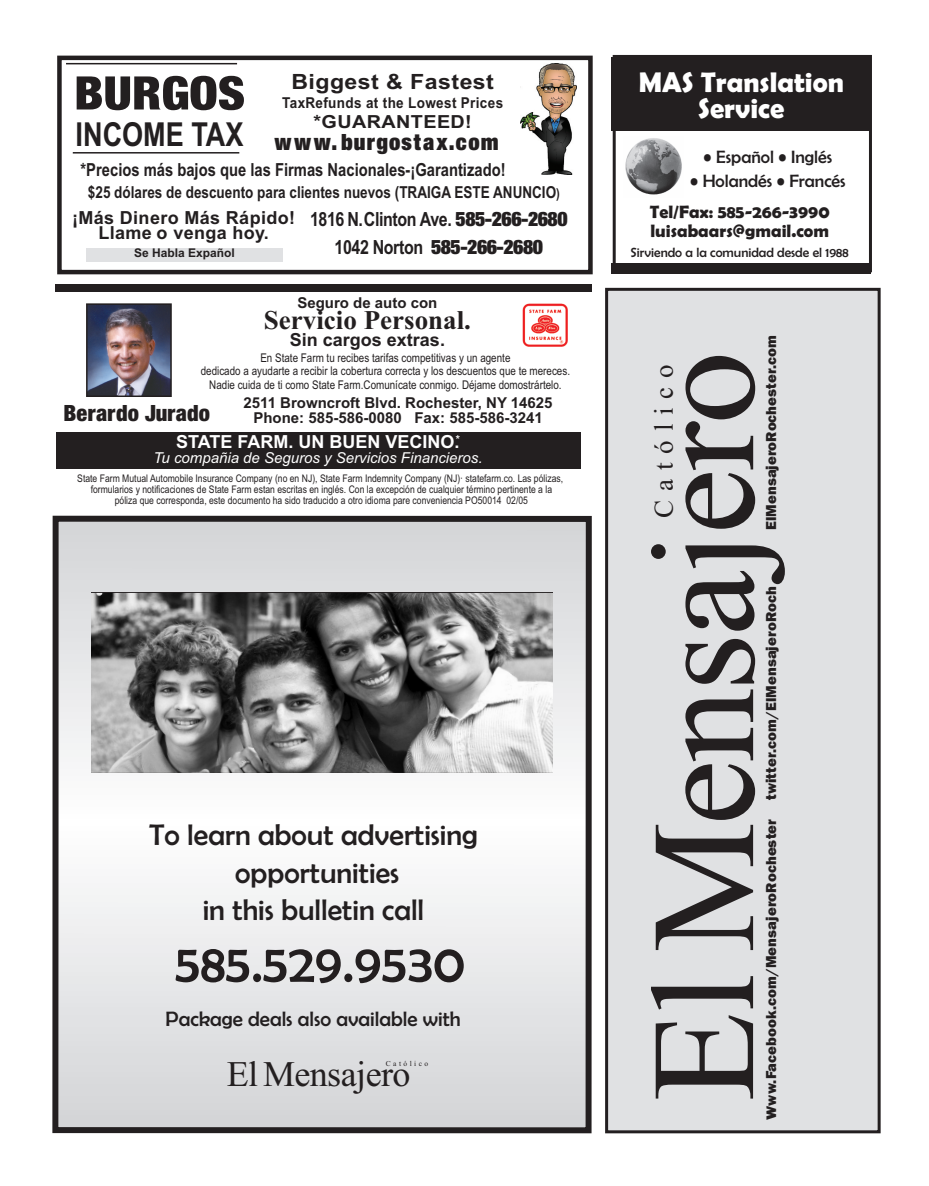
<style>
.page{position:relative;width:929px;height:1186px;background:#fff}
.page>*{position:absolute;margin:0;border:0;box-sizing:border-box;transform-origin:0 0}
.t1{font:147px "Times New Roman";letter-spacing:-.015em;color:#231f20}
.t2{font:54px "Berlin Sans FB";color:#231f20}
.t3{font:49.5px "Sans Black Condensed DTC";color:#231f20;scale:1.1 1}
.t4{font:36px "Times New Roman";letter-spacing:-.015em;color:#231f20}
.t5{font:700 33px "Arial Narrow";color:#231f20}
.t6{font:30px/37.5px "Berlin Sans FB";color:#231f20;text-align:center}
.t7{font:700 28.5px/25.5px "Berlin Sans FB Demi";color:#fff;text-align:center}
.t8{font:700 27px "Times New Roman";color:#231f20}
.t9{font:27px "Times New Roman";letter-spacing:.325em;color:#231f20}
.t10{font:24px "Sans Extra Black Condensed DTC";letter-spacing:.06em;color:#231f20}
.t11{font:24px "Sans Black Condensed DTC";color:#231f20}
.t12{font:21px "Berlin Sans FB";color:#231f20}
.t13{font:21px "Sans Extra Black Condensed DTC";letter-spacing:-.02em;color:#231f20}
.t14{font:700 21px "Arial";letter-spacing:.02em;color:#231f20;scale:1.1 1}
.t15{font:700 19.5px "Arial Narrow";letter-spacing:-.02em;color:#231f20}
.t16{font:700 18px "Arial Narrow";color:#231f20}
.t17{font:700 18px/19.2px "Berlin Sans FB Demi";color:#231f20}
.t18{font:700 18px/15px "Arial";letter-spacing:.02em;color:#231f20;text-align:center}
.t19{font:18px "Berlin Sans FB";color:#231f20}
.t20{font:700 18px "Arial";color:#fff}
.t21{font:700 18px "Arial";color:#231f20}
.t22{font:700 18px "Arial";letter-spacing:.02em;color:#231f20;scale:1.1 1}
.t23{font:700 16.5px "Arial Narrow";color:#231f20}
.t24{font:800 15px "Franklin Gothic";letter-spacing:.005em;color:#231f20}
.t25{font:700 15px/15px "Arial";color:#231f20;text-align:center}
.t26{font:italic 15px "Arial";color:#fff}
.t27{font:700 15px "Arial Narrow";letter-spacing:.02em;color:#231f20;scale:1.1 1}
.t28{font:13.5px "Berlin Sans FB";color:#231f20}
.t29{font:12px/13.5px "Arial Narrow";color:#231f20;text-align:center}
.t30{font:700 12px "Arial";color:#231f20}
.t31{font:10.5px/11.2px "Arial Narrow";color:#231f20;text-align:center}
.t32{font:7.5px "Times New Roman";letter-spacing:.325em;color:#231f20}
.s1{font-size:13.5px}
.s2{font-family:"Sans Extra Black Condensed DTC";font-weight:400;font-size:21px}
.s3{font-family:"Arial Narrow";font-weight:700;font-size:19.5px}
.s4{font-size:19.2px}
</style>
<div class="page">
<svg style="left:59px;top:522px;width:526px;height:604px"></svg>
<div style="left:52px;top:515px;width:540px;height:618px;border:6px solid #231f20"></div>
<div style="left:57px;top:56px;width:536px;height:218px;border:4px solid #231f20"></div>
<img style="left:520px;top:63px;width:56px;height:112px">
<hr style="left:73px;top:152px;width:166px;height:1px;background:#231f20">
<hr style="left:66px;top:63px;width:171px;height:1px;background:#231f20">
<div style="left:86px;top:248px;width:197px;height:13px;background:#e0e1e3"></div>
<div style="left:608px;top:291px;width:269px;height:839px;background:#e0e1e3"></div>
<div style="left:605px;top:288px;width:275px;height:845px;border:3px solid #231f20"></div>
<svg style="left:91px;top:593px;width:462px;height:179px;background:#828282"></svg>
<img style="left:625px;top:138px;width:57px;height:57px">
<div style="left:612px;top:58px;width:259px;height:73px;background:#231f20"></div>
<div style="left:612px;top:263px;width:259px;height:11px;background:#231f20"></div>
<div style="left:613px;top:55px;width:259px;height:217px;border:3px solid #231f20"></div>
<div style="left:56px;top:432px;width:524px;height:37px;background:#231f20"></div>
<img style="left:522px;top:303px;width:46px;height:44px">
<img style="left:89px;top:306px;width:80px;height:88px">
<div style="left:86px;top:303px;width:86px;height:94px;border:2px solid #231f20"></div>
<div style="left:55px;top:284px;width:537px;height:8px;background:#231f20"></div>
<h3 class="t14" style="left:291px;top:69px;width:186px">Biggest &amp; Fastest</h3>
<h3 class="t27" style="left:282px;top:94px;width:202px">TaxRefunds at the Lowest Prices</h3>
<h3 class="t22" style="left:313px;top:111px;width:145px">*GUARANTEED!</h3>
<h3 class="t16" style="left:81px;top:160px;width:426px">*Precios más bajos que las Firmas Nacionales-¡Garantizado!</h3>
<h3 class="t3" style="left:74px;top:63px;width:157px">BURGOS</h3>
<h3 class="t5" style="left:76px;top:115px;width:169px">INCOME TAX</h3>
<h3 class="t10" style="left:274px;top:128px;width:226px">www.burgostax.com</h3>
<h3 class="t23" style="left:88px;top:183px;width:473px">$25 dólares de descuento para clientes nuevos (TRAIGA ESTE ANUNCIO<span class="s1">)</span></h3>
<h3 class="t18" style="left:72px;top:210px;width:224px">¡Más Dinero Más Rápido!<br>Llame o venga hoy.</h3>
<p class="t30" style="left:134px;top:246px;width:102px">Se Habla Expañol</p>
<h3 class="t15" style="left:310px;top:207px;width:259px">1816 N.Clinton Ave. <span class="s2">585-266-2680</span></h3>
<h3 class="t13" style="left:335px;top:234px;width:210px"><span class="s3">1042 Norton</span> 585-266-2680</h3>
<h3 class="t25" style="left:297px;top:295px;width:142px">Seguro de auto con</h3>
<h3 class="t8" style="left:264px;top:304px;width:208px">Servicio Personal.</h3>
<h3 class="t21" style="left:290px;top:329px;width:157px">Sin cargos extras.</h3>
<p class="t29" style="left:201px;top:351px;width:371px">En State Farm tu recibes tarifas competitivas y un agente<br>dedicado a ayudarte a recibir la cobertura correcta y los descuentos que te mereces.<br>Nadie cuida de ti como State Farm.Comunícate conmigo. Déjame domostrártelo.</p>
<h3 class="t11" style="left:64px;top:399px;width:148px">Berardo Jurado</h3>
<h3 class="t25" style="left:243px;top:395px;width:311px">2511 Browncroft Blvd. Rochester, NY 14625<br>Phone: 585-586-0080 Fax: 585-586-3241</h3>
<h3 class="t20" style="left:176px;top:431px;width:285px">STATE FARM. UN BUEN VECINO.<sup>*</sup></h3>
<h3 class="t26" style="left:153px;top:449px;width:331px">Tu compañia de Seguros y Servicios Financieros.</h3>
<p class="t31" style="left:77px;top:472px;width:487px">State Farm Mutual Automobile Insurance Company (no en NJ), State Farm Indemnity Company (NJ)· statefarm.co. Las pólizas, formularios y notificaciones de State Farm estan escritas en inglés. Con la excepción de cualquier término pertinente a la póliza que corresponda, este documento ha sido traducido a otro idioma pare conveniencia PO50014 02/05</p>
<h3 class="t6" style="left:149px;top:815px;width:330px">To learn about advertising opportunities<br>in this bulletin call</h3>
<h2 class="t2" style="left:175px;top:931px;width:292px">585.529.9530</h2>
<h3 class="t12" style="left:166px;top:1006px;width:297px">Package deals also available with</h3>
<p class="t32" style="left:386px;top:1058px;width:44px">Católico</p>
<h3 class="t4" style="left:227px;top:1052px;width:185px">El Mensajero</h3>
<h3 class="t7" style="left:639px;top:69px;width:207px">MAS Translation<br>Service</h3>
<h3 class="t19" style="left:703px;top:146px;width:130px">• Español • Inglés</h3>
<h3 class="t19" style="left:690px;top:170px;width:157px">• Holandés • Francés</h3>
<h3 class="t17" style="left:650px;top:202px;width:181px">Tel/Fax: 585-266-3990 luisabaars@gmail.com</h3>
<p class="t28" style="left:630px;top:244px;width:219px">Sirviendo a la comunidad desde el 1988</p>
<h3 class="t24" style="left:762px;top:529px;width:196px;rotate:-90deg">ElMensajeroRochester.com</h3>
<h1 class="t1" style="left:616px;top:1101px;width:752px;rotate:-90deg">ElMensajero</h1>
<h3 class="t9" style="left:648px;top:517px;width:154px;rotate:-90deg">Católico</h3>
<h3 class="t24" style="left:762px;top:799px;width:215px;rotate:-90deg">twitter.com/ElMensajeroRoch</h3>
<h3 class="t24" style="left:762px;top:1119px;width:302px;rotate:-90deg"><span class="s4">w</span>ww.Facebook.com/MensajeroRochester</h3>
</div>
